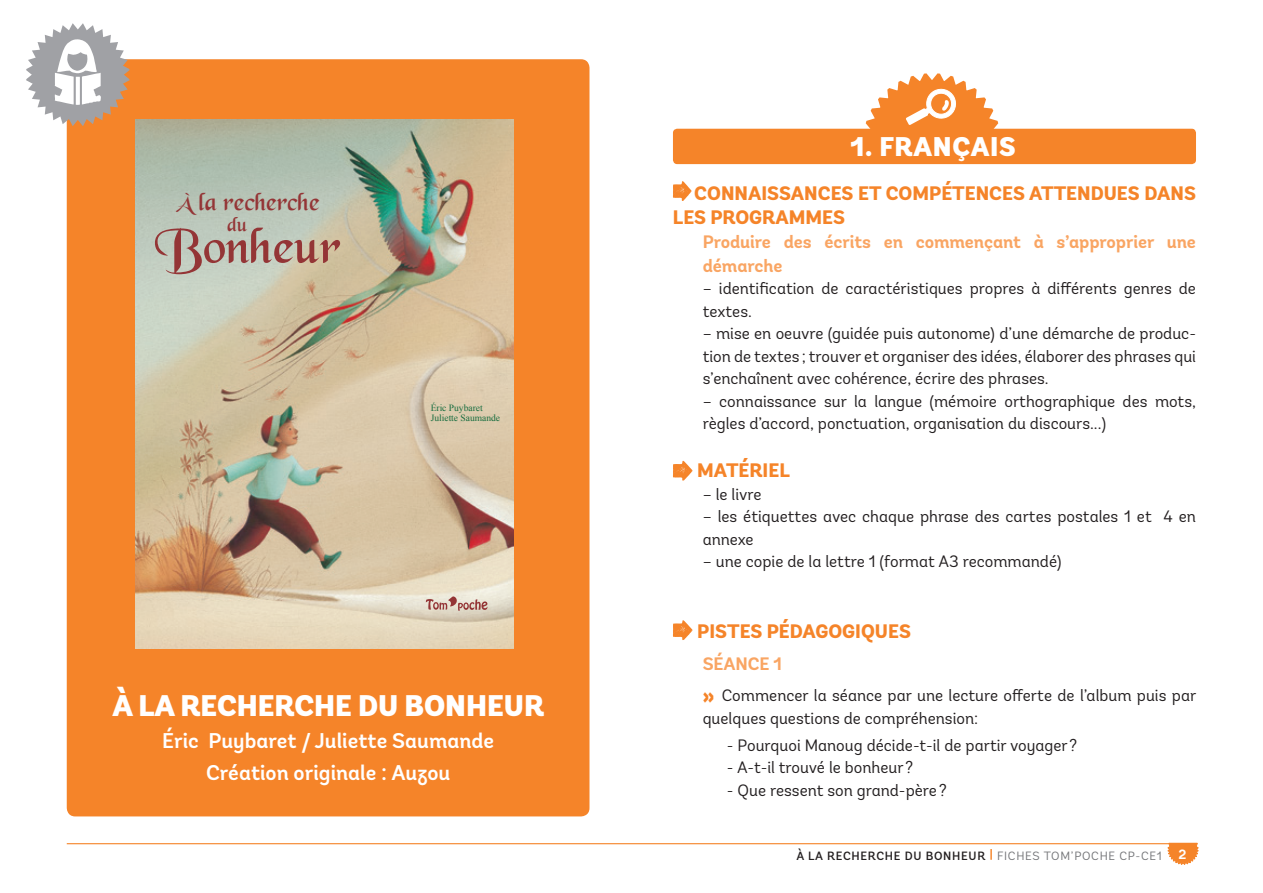
<style>
.page{position:relative;width:1263px;height:893px;background:#fff}
.page>*{position:absolute;margin:0;border:0;box-sizing:border-box;transform-origin:0 0}
.t1{font:52.65px "Black Chancery";color:#943536}
.t2{font:900 29.85px "Andes";color:#fff}
.t3{font:900 27px "Andes";letter-spacing:.025em;color:#fff}
.t4{font:26.1px "Black Chancery";color:#943536}
.t5{font:600 21.3px/32px "Andes";color:#fff;text-align:center}
.t6{font:21.3px "Black Chancery";color:#943536}
.titre{font:800 19.5px/24px "Andes";color:#f58429}
.t7{font:700 18px/24px "Andes";letter-spacing:-.005em;color:#f9a563}
.t8{font:16.5px/22.5px "Andes";color:#231f20}
.t9{font:500 12px "Andes";letter-spacing:.06em;color:#231f20}
.t10{font:9.45px/10.4px "Times New Roman";color:#166c3e}
.s1{font-weight:900;font-size:24.75px;color:#f58429}
.s2{font-weight:400;color:#757679}
.s3{font-weight:700;font-size:13.5px;color:#fff}
</style>
<div class="page">
<hr style="left:67px;top:843px;width:1130px;height:1px;background:#f58429">
<svg style="left:1167px;top:843px;width:32px;height:22px"></svg>
<svg style="left:859px;top:73px;width:146px;height:56px"></svg>
<div style="left:673px;top:129px;width:523px;height:35px;background:#f58429;border-radius:4px"></div>
<svg style="left:673px;top:181px;width:18px;height:20px"></svg>
<svg style="left:673px;top:461px;width:19px;height:20px"></svg>
<svg style="left:673px;top:620px;width:19px;height:20px"></svg>
<div style="left:67px;top:59px;width:522px;height:757px;background:#f58429;border-radius:9px"></div>
<img style="left:135px;top:119px;width:378px;height:529px">
<svg style="left:426px;top:596px;width:61px;height:15px"></svg>
<svg style="left:135px;top:630px;width:1px;height:18px"></svg>
<svg style="left:26px;top:23px;width:110px;height:103px"></svg>
<p class="t4" style="left:176px;top:188px;width:145px">À la recherche</p>
<p class="t1" style="left:155px;top:219px;width:188px">Bonheur</p>
<p class="t6" style="left:227px;top:214px;width:22px">du</p>
<p class="t10" style="left:431px;top:402px;width:71px">Éric Puybaret<br>Juliette Saumande</p>
<p class="t2" style="left:112px;top:686px;width:433px">À LA RECHERCHE DU BONHEUR</p>
<p class="t5" style="left:162px;top:725px;width:333px">Éric Puybaret / Juliette Saumande<br>Création originale : Auzou</p>
<p class="t3" style="left:850px;top:129px;width:167px">1. FRANÇAIS</p>
<p class="titre" style="left:673px;top:182px;width:524px;text-indent:21px">CONNAISSANCES ET COMPÉTENCES ATTENDUES DANS<br>LES PROGRAMMES</p>
<p class="t7" style="left:703px;top:230px;width:495px">Produire des écrits en commençant à s’approprier une démarche</p>
<p class="t8" style="left:703px;top:277px;width:495px">– identification de caractéristiques propres à différents genres de textes.</p>
<p class="t8" style="left:703px;top:322px;width:495px;text-align:justify">– mise en oeuvre (guidée puis autonome) d’une démarche de produc&shy;tion de textes ; trouver et organiser des idées, élaborer des phrases qui s’enchaînent avec cohérence, écrire des phrases.</p>
<p class="t8" style="left:703px;top:390px;width:495px">– connaissance sur la langue (mémoire orthographique des mots, règles d’accord, ponctuation, organisation du discours...)</p>
<p class="titre" style="left:697px;top:459px;width:94px">MATÉRIEL</p>
<p class="t8" style="left:703px;top:483px;width:60px">– le livre</p>
<p class="t8" style="left:703px;top:505px;width:495px">– les étiquettes avec chaque phrase des cartes postales 1 et 4 en annexe</p>
<p class="t8" style="left:703px;top:550px;width:360px">– une copie de la lettre 1 (format A3 recommandé)</p>
<p class="titre" style="left:697px;top:620px;width:215px">PISTES PÉDAGOGIQUES</p>
<p class="t7" style="left:703px;top:653px;width:81px">SÉANCE 1</p>
<p class="t8" style="left:703px;top:684px;width:495px"><span class="s1">»</span> Commencer la séance par une lecture offerte de l’album puis par quelques questions de compréhension:</p>
<p class="t8" style="left:727px;top:734px;width:352px">- Pourquoi Manoug décide-t-il de partir voyager?</p>
<p class="t8" style="left:727px;top:756px;width:188px">- A-t-il trouvé le bonheur?</p>
<p class="t8" style="left:727px;top:779px;width:221px">- Que ressent son grand-père ?</p>
<p class="t9" style="left:796px;top:848px;width:392px">À LA RECHERCHE DU BONHEUR <sup>|</sup> <span class="s2">FICHES TOM’POCHE CP-CE1</span> <span class="s3">2</span></p>
</div>
